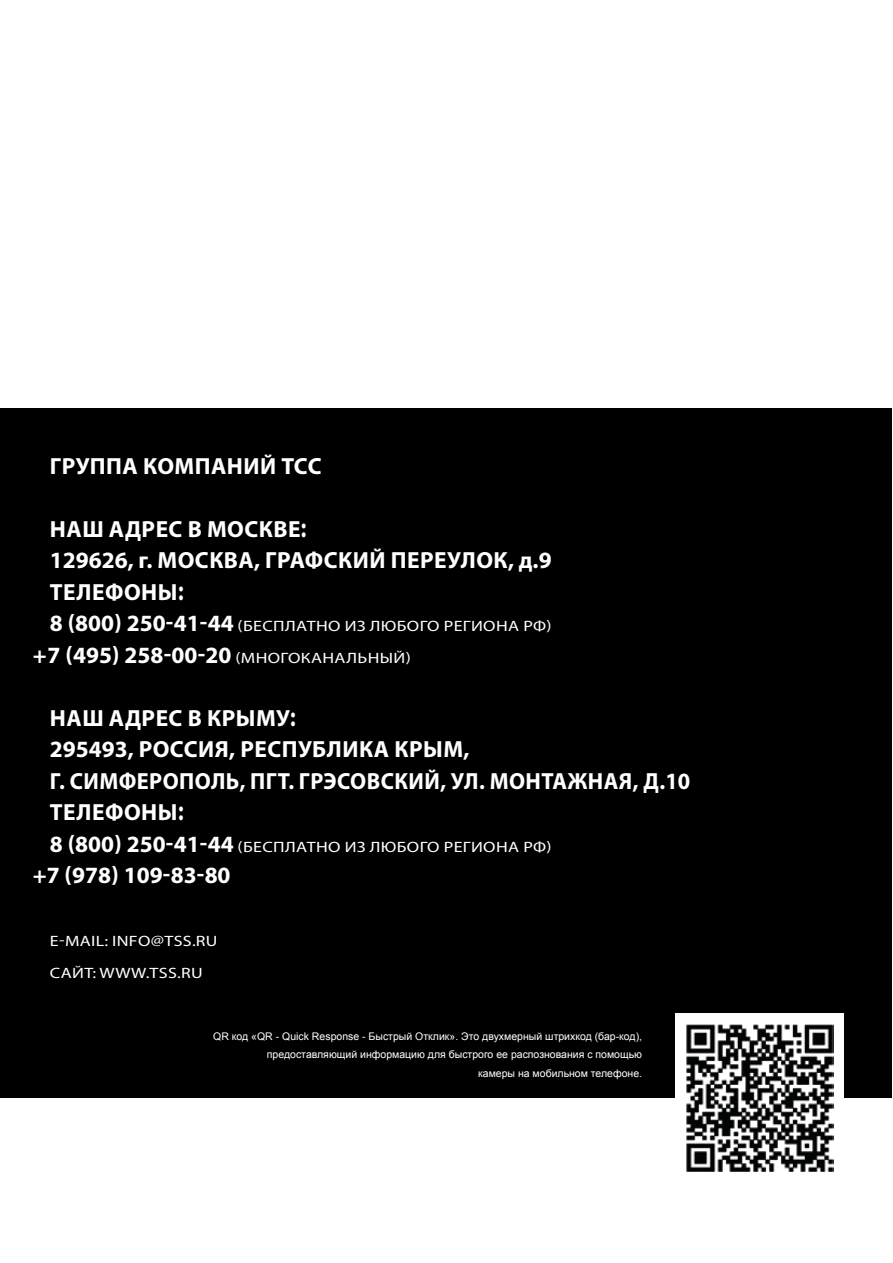
<style>
.page{position:relative;width:893px;height:1263px;background:#fff}
.page>*{position:absolute;margin:0;border:0;box-sizing:border-box;transform-origin:0 0}
.t1{font:700 23.4px/31.5px "Myriad Pro";color:#fff}
.t2{font:700 23.4px "Myriad Pro";color:#fff;scale:.96 1}
.t3{font:700 23.4px "Myriad Pro";letter-spacing:.02em;color:#fff;scale:.96 1}
.t4{font:15px "Myriad Pro";letter-spacing:.06em;color:#fff;scale:1.2 1}
.t5{font:10.5px/18.8px "Arial";color:#fff;text-align:right}
.s1{font-size:27.3px}
.s2{font-weight:400;font-size:15px}
</style>
<div class="page">
<div style="left:1px;top:408px;width:891px;height:690px;background:#000"></div>
<div style="left:675px;top:1013px;width:169px;height:169px;background:#fff"></div>
<img style="left:686px;top:1024px;width:148px;height:148px">
<p class="t1" style="left:50px;top:449px;width:57px">Группа</p>
<p class="t1" style="left:143px;top:449px;width:18px">компа</p>
<p class="t1" style="left:227px;top:449px;width:96px">ний ТСС</p>
<p class="t1" style="left:50px;top:512px;width:75px">На ш адрес</p>
<p class="t1" style="left:50px;top:512px;width:258px;text-indent:138px">В МОСКВЕ<span class="s1">:<br></span>129626, г. Москва</p>
<p class="t1" style="left:254px;top:544px;width:27px">, графск</p>
<p class="t1" style="left:353px;top:544px;width:53px">ий пере</p>
<p class="t1" style="left:447px;top:544px;width:31px">улок</p>
<p class="t1" style="left:508px;top:544px;width:45px">, д.9</p>
<p class="t1" style="left:50px;top:575px;width:30px">Телефо</p>
<p class="t1" style="left:50px;top:575px;width:205px;text-indent:91px">ны<span class="s1">:<br></span>8 (800) 250-41-44 <span class="s2">(БЕСПЛАТНО</span></p>
<p class="t4" style="left:345px;top:617px;width:54px">ИЗ ЛЮБОГО</p>
<p class="t4" style="left:444px;top:617px;width:10px">РЕГИОНА</p>
<p class="t4" style="left:523px;top:617px;width:25px">РФ)</p>
<p class="t1" style="left:33px;top:638px;width:221px">+7 (495) 258-00-20 <span class="s2">(МНОГОКАНАЛЬНЫЙ</span></p>
<p class="t4" style="left:406px;top:649px;width:6px">)</p>
<p class="t1" style="left:50px;top:701px;width:75px">На ш адрес</p>
<p class="t1" style="left:188px;top:701px;width:110px">В КРЫМУ<span class="s1">:</span></p>
<p class="t1" style="left:50px;top:733px;width:119px">295493, Росс</p>
<p class="t1" style="left:198px;top:733px;width:71px">ия, Респ</p>
<p class="t1" style="left:298px;top:733px;width:173px">ублика Крым,</p>
<p class="t2" style="left:50px;top:766px;width:69px">г. Симферопол</p>
<p class="t2" style="left:226px;top:766px;width:146px">ь, пгт. ГРЭСовск</p>
<p class="t3" style="left:408px;top:766px;width:295px">ий, ул. Монтажная, д.10</p>
<p class="t1" style="left:50px;top:796px;width:30px">Телефо</p>
<p class="t1" style="left:50px;top:796px;width:205px;text-indent:91px">ны<span class="s1">:<br></span>8 (800) 250-41-44 <span class="s2">(БЕСПЛАТНО</span></p>
<p class="t4" style="left:345px;top:838px;width:54px">ИЗ ЛЮБОГО</p>
<p class="t4" style="left:444px;top:838px;width:10px">РЕГИОНА</p>
<p class="t4" style="left:523px;top:838px;width:25px">РФ)</p>
<p class="t1" style="left:33px;top:859px;width:199px">+7 (978) 109-83-80</p>
<p class="t4" style="left:50px;top:932px;width:22px">E-MAIL</p>
<p class="t4" style="left:104px;top:932px;width:16px">: INFO</p>
<p class="t4" style="left:151px;top:932px;width:47px">@TSS.RU</p>
<p class="t4" style="left:50px;top:964px;width:10px">САЙТ</p>
<p class="t4" style="left:92px;top:964px;width:20px">: WWW</p>
<p class="t4" style="left:146px;top:964px;width:39px">.TSS.RU</p>
<p class="t5" style="left:213px;top:1027px;width:430px">QR код «QR - Quick Response - Быстрый Отклик». Это двухмерный штрихкод (бар-код), предоставляющий информацию для быстрого ее распознования с помощью<br>камеры на мобильном телефоне.</p>
</div>
